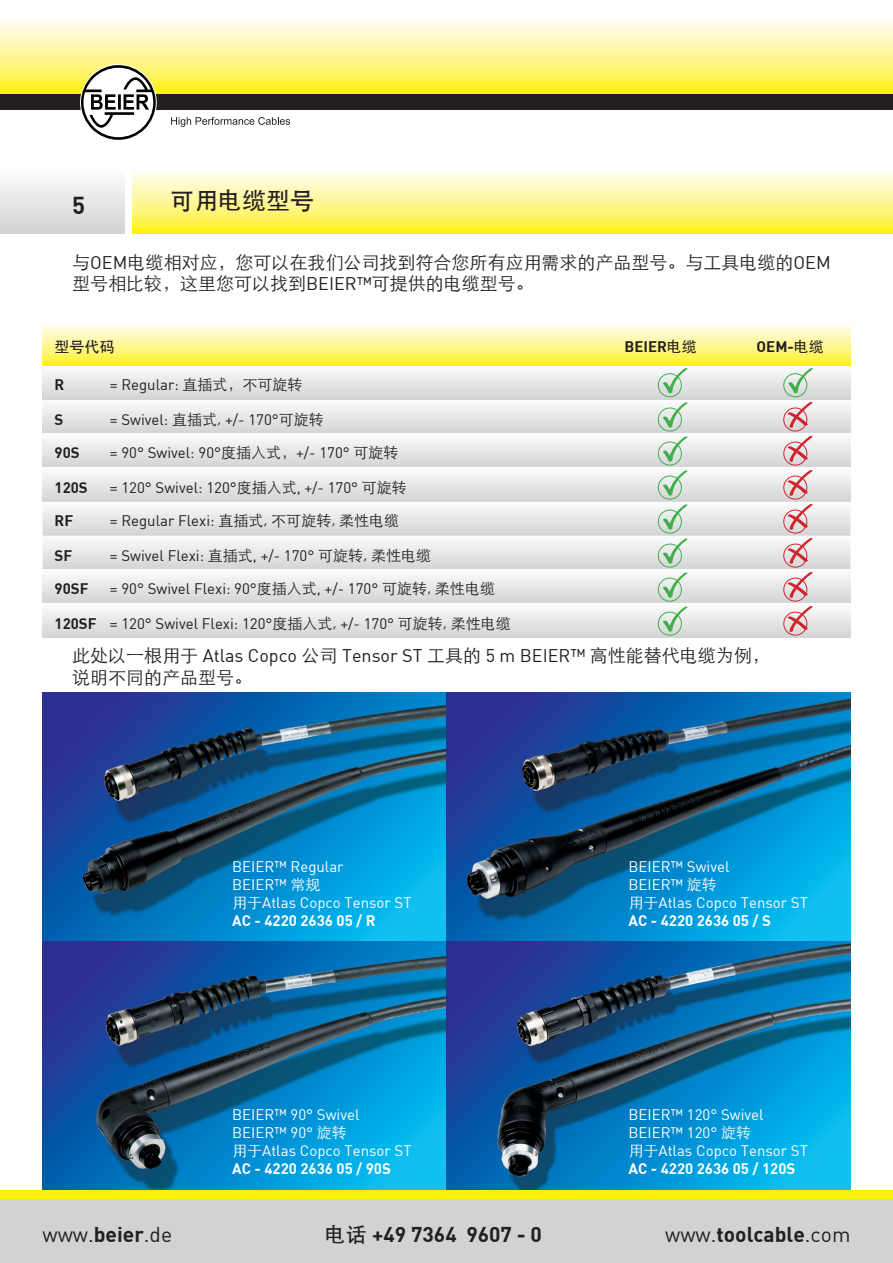
<style>
.page{position:relative;width:893px;height:1263px;background:#fff}
.page>*{position:absolute;margin:0;border:0;box-sizing:border-box;transform-origin:0 0}
.t1{font:500 24px "ST Heiti SC";color:#231f20}
.t2{font:24px "DIN Bold";color:#231f20}
.t3{font:21px "DIN Bold";color:#231f20}
.t4{font:21px "DIN";color:#231f20}
.t5{font:300 18px/21.6px "ST Heiti SC";color:#231f20}
.t6{font:18px "DIN";color:#231f20}
.t7{font:15px "DIN";color:#231f20}
.t8{font:15px/18px "DIN";color:#fff}
.t9{font:15px "DIN Bold";color:#fff}
.t10{font:15px "DIN Bold";color:#231f20}
.t11{font:500 15px "ST Heiti SC";color:#231f20}
.s1{font-family:"DIN";font-weight:400}
.s2{font-family:"ST Heiti SC";font-weight:500}
.s3{font-family:"ST Heiti SC";font-weight:300}
.s4{font-family:"DIN Bold"}
.s5{font-family:"DIN"}
</style>
<div class="page">
<img style="left:43px;top:693px;width:807px;height:498px">
<div style="left:43px;top:366px;width:807px;height:34px;background:#fbfbfb"></div>
<div style="left:43px;top:604px;width:807px;height:34px;background:#d4d5d7"></div>
<svg style="left:43px;top:324px;width:807px;height:42px;background:#fff68d"></svg>
<svg style="left:43px;top:368px;width:807px;height:268px"></svg>
<div style="left:0;top:170px;width:124px;height:64px;background:linear-gradient(to bottom,#fcfdfd,#d1d2d5)"></div>
<svg style="left:133px;top:172px;width:760px;height:62px;background:#fff68c"></svg>
<div style="left:0;top:95px;width:893px;height:15px;background:#231f20"></div>
<svg style="left:0;top:21px;width:892px;height:73px;background:#fff68e"></svg>
<svg style="left:171px;top:117px;width:119px;height:10px"></svg>
<svg style="left:81px;top:65px;width:75px;height:75px"></svg>
<div style="left:0;top:1199px;width:893px;height:64px;background:#d1d2d4"></div>
<div style="left:0;top:1191px;width:893px;height:8px;background:#fff101"></div>
<h1 class="t2" style="left:72px;top:190px;width:15px">5</h1>
<h1 class="t1" style="left:170px;top:187px;width:145px">可用电缆型号</h1>
<p class="t5" style="left:72px;top:249px;width:760px">与<span class="s1">OEM</span>电缆相对应，您可以在我们公司找到符合您所有应用需求的产品型号。与工具电缆的<span class="s1">OEM</span>型号相比较，这里您可以找到<span class="s1">BEIER™</span>可提供的电缆型号。</p>
<p class="t11" style="left:55px;top:338px;width:61px">型号代码</p>
<p class="t10" style="left:624px;top:337px;width:74px">BEIER<span class="s2">电缆</span></p>
<p class="t10" style="left:757px;top:337px;width:69px">OEM-<span class="s2">电缆</span></p>
<p class="t10" style="left:55px;top:375px;width:11px">R</p>
<p class="t7" style="left:110px;top:376px;width:194px">= Regular: <span class="s3">直插式，不可旋转</span></p>
<p class="t10" style="left:55px;top:409px;width:10px">S</p>
<p class="t7" style="left:110px;top:410px;width:215px">= Swivel: <span class="s3">直插式,</span> +/- 170°<span class="s3">可旋转</span></p>
<p class="t10" style="left:55px;top:443px;width:27px">90S</p>
<p class="t7" style="left:110px;top:444px;width:290px">= 90° Swivel: 90°<span class="s3">度插入式，</span>+/- 170° <span class="s3">可旋转</span></p>
<p class="t10" style="left:55px;top:477px;width:35px">120S</p>
<p class="t7" style="left:110px;top:478px;width:299px">= 120° Swivel: 120°<span class="s3">度插入式</span>, +/- 170° <span class="s3">可旋转</span></p>
<p class="t10" style="left:55px;top:511px;width:20px">RF</p>
<p class="t7" style="left:110px;top:512px;width:291px">= Regular Flexi: <span class="s3">直插式, 不可旋转, 柔性电缆</span></p>
<p class="t10" style="left:55px;top:545px;width:19px">SF</p>
<p class="t7" style="left:110px;top:546px;width:323px">= Swivel Flexi: <span class="s3">直插式</span>, +/- 170° <span class="s3">可旋转, 柔性电缆</span></p>
<p class="t10" style="left:55px;top:579px;width:36px">90SF</p>
<p class="t7" style="left:110px;top:580px;width:387px">= 90° Swivel Flexi: 90°<span class="s3">度插入式</span>, +/- 170° <span class="s3">可旋转, 柔性电缆</span></p>
<p class="t7" style="left:55px;top:614px;width:458px"><span class="s4">120SF</span> = 120° Swivel Flexi: 120°<span class="s3">度插入式,</span> +/- 170° <span class="s3">可旋转, 柔性电缆</span></p>
<p class="t6" style="left:72px;top:644px;width:699px"><span class="s3">此处以一根用于</span> Atlas Copco <span class="s3">公司</span> Tensor ST <span class="s3">工具的</span> 5 m BEIER™ <span class="s3">高性能替代电缆为例，</span></p>
<p class="t5" style="left:72px;top:664px;width:182px">说明不同的产品型号。</p>
<p class="t8" style="left:232px;top:857px;width:181px">BEIER™ Regular<br>BEIER™ <span class="s3">常规<br>用于</span>Atlas Copco Tensor ST</p>
<p class="t9" style="left:232px;top:910px;width:145px">AC - 4220 2636 05 / R</p>
<p class="t8" style="left:232px;top:1106px;width:181px">BEIER™ 90° Swivel<br>BEIER™ 90° <span class="s3">旋转<br>用于</span>Atlas Copco Tensor ST</p>
<p class="t9" style="left:232px;top:1159px;width:160px">AC - 4220 2636 05 / 90S</p>
<p class="t8" style="left:628px;top:857px;width:181px">BEIER™ Swivel<br>BEIER™ <span class="s3">旋转<br>用于</span>Atlas Copco Tensor ST</p>
<p class="t9" style="left:628px;top:910px;width:144px">AC - 4220 2636 05 / S</p>
<p class="t8" style="left:628px;top:1106px;width:181px">BEIER™ 120° Swivel<br>BEIER™ 120° <span class="s3">旋转<br>用于</span>Atlas Copco Tensor ST</p>
<p class="t9" style="left:628px;top:1159px;width:168px">AC - 4220 2636 05 / 120S</p>
<h2 class="t4" style="left:43px;top:1221px;width:131px">www.<span class="s4">beier</span>.de</h2>
<h2 class="t3" style="left:325px;top:1220px;width:219px"><span class="s2">电话</span> +49 7364 9607 - 0</h2>
<h2 class="t3" style="left:665px;top:1220px;width:187px"><span class="s5">www.</span>toolcable<span class="s5">.com</span></h2>
</div>
